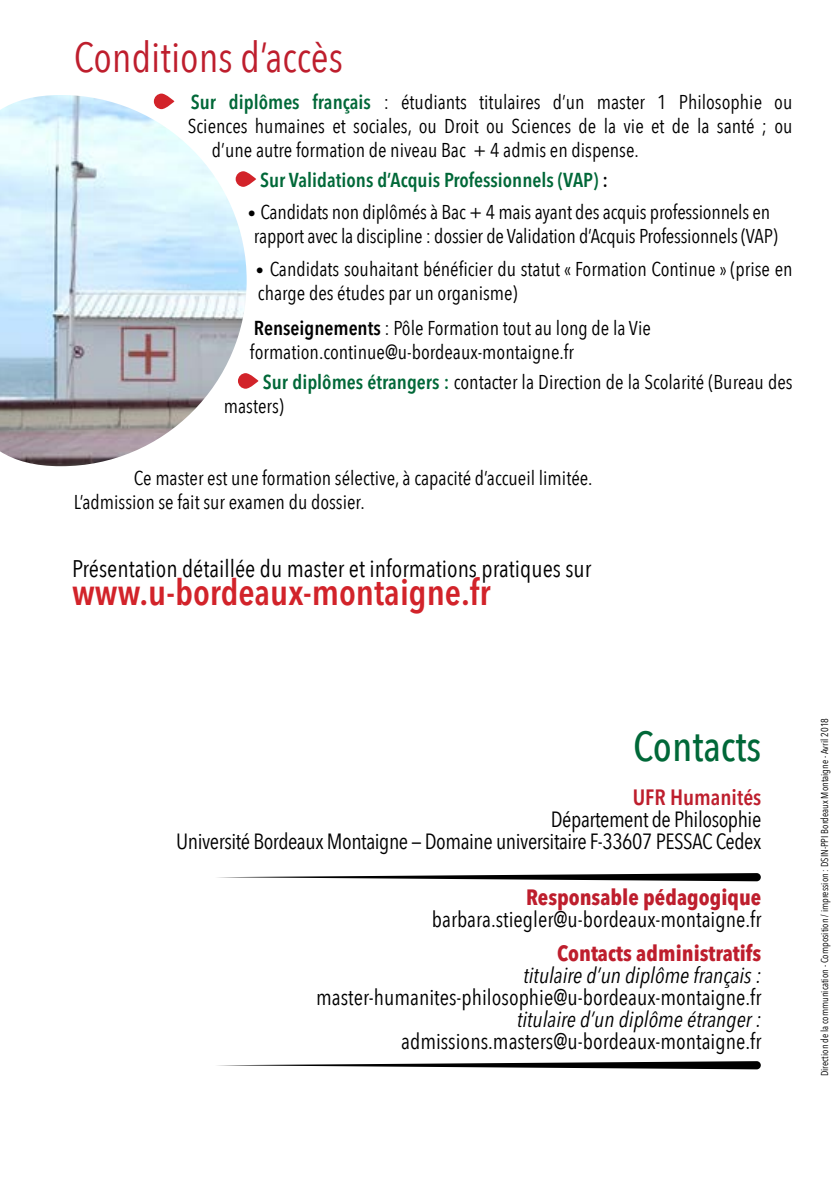
<style>
.page{position:relative;width:840px;height:1191px;background:#fff}
.page>*{position:absolute;margin:0;border:0;box-sizing:border-box;transform-origin:0 0}
.t1{font:42px "Avenir Next Condensed";color:#be1e2d}
.t2{font:500 42px "Avenir Next Condensed";color:#006838}
.t3{font:600 condensed 36px "Avenir Next LT Pro";color:#d2232a}
.t4{font:24px "Avenir Next Condensed";color:#000}
.t5{font:22px "Avenir Next Condensed";color:#000}
.t6{font:22px/22px "Avenir Next Condensed";letter-spacing:-.02em;color:#000;text-align:right}
.t7{font:italic condensed 22px "Avenir Next LT Pro";color:#000}
.t8{font:700 condensed 22px "Avenir Next LT Pro";color:#be1e2d}
.t9{font:600 condensed 22px "Avenir Next LT Pro";color:#be1e2d}
.t10{font:20px/24px "Avenir Next Condensed";color:#000}
.t11{font:600 condensed 20px "Avenir Next LT Pro";color:#006838}
.t12{font:10px "Avenir Next Condensed";color:#000}
.s1{font-family:"Avenir Next LT Pro";font-weight:600;font-stretch:condensed;color:#006838}
.s2{color:#000}
.s3{font-size:16px}
.s4{font-family:"Avenir Next LT Pro";font-weight:600;font-stretch:condensed}
</style>
<div class="page">
<img style="left:0;top:95px;width:246px;height:371px">
<svg style="left:154px;top:94px;width:20px;height:15px"></svg>
<svg style="left:235px;top:171px;width:21px;height:16px"></svg>
<svg style="left:238px;top:373px;width:20px;height:16px"></svg>
<svg style="left:215px;top:873px;width:545px;height:8px"></svg>
<svg style="left:215px;top:1061px;width:545px;height:8px"></svg>
<h1 class="t1" style="left:74px;top:21px;width:270px">Conditions d’accès</h1>
<p class="t10" style="left:191px;top:89px;width:602px"><span class="s1">Sur diplômes français</span> : étudiants titulaires d’un master 1 Philosophie ou</p>
<p class="t10" style="left:188px;top:113px;width:606px">Sciences humaines et sociales, ou Droit ou Sciences de la vie et de la santé ; ou</p>
<p class="t10" style="left:212px;top:137px;width:428px">d’une autre formation de niveau Bac + 4 admis en dispense.</p>
<p class="t11" style="left:260px;top:168px;width:349px">Sur Validations d’Acquis Professionnels (VAP) <span class="s2">:</span></p>
<p class="t10" style="left:248px;top:199px;width:531px;text-align:center"><span class="s3">•</span> Candidats non diplômés à Bac + 4 mais ayant des acquis professionnels en rapport avec la discipline : dossier de Validation d’Acquis Professionnels (VAP)</p>
<p class="t10" style="left:256px;top:256px;width:538px"><span class="s3">•</span> Candidats souhaitant bénéficier du statut « Formation Continue » (prise en charge des études par un organisme)</p>
<p class="t10" style="left:250px;top:315px;width:402px"><span class="s4">Renseignements</span> : Pôle Formation tout au long de la Vie formation.continue@u-bordeaux-montaigne.fr</p>
<p class="t10" style="left:224px;top:369px;width:570px;text-indent:39px"><span class="s1">Sur diplômes étrangers :</span> contacter la Direction de la Scolarité (Bureau des masters)</p>
<p class="t10" style="left:74px;top:465px;width:520px;text-indent:60px">Ce master est une formation sélective, à capacité d’accueil limitée.<br>L’admission se fait sur examen du dossier.</p>
<p class="t4" style="left:72px;top:548px;width:520px">Présentation détaillée du master et informations pratiques sur</p>
<h2 class="t3" style="left:72px;top:570px;width:420px">www.u-bordeaux-montaigne.fr</h2>
<h1 class="t2" style="left:632px;top:720px;width:130px">Contacts</h1>
<p class="t9" style="left:632px;top:783px;width:130px">UFR Humanités</p>
<p class="t6" style="left:176px;top:807px;width:586px">Département de Philosophie<br>Université Bordeaux Montaigne — Domaine universitaire F-33607 PESSAC Cedex</p>
<p class="t8" style="left:526px;top:883px;width:236px">Responsable pédagogique</p>
<p class="t5" style="left:431px;top:900px;width:331px">barbara.stiegler@u-bordeaux-montaigne.fr</p>
<p class="t8" style="left:557px;top:939px;width:205px">Contacts administratifs</p>
<p class="t7" style="left:523px;top:962px;width:239px">titulaire d’un diplôme français :</p>
<p class="t5" style="left:316px;top:978px;width:446px">master-humanites-philosophie@u-bordeaux-montaigne.fr</p>
<p class="t7" style="left:516px;top:1006px;width:246px">titulaire d’un diplôme étranger :</p>
<p class="t5" style="left:401px;top:1022px;width:361px">admissions.masters@u-bordeaux-montaigne.fr</p>
<p class="t12" style="left:815px;top:1076px;width:360px;rotate:-90deg">Direction de la communication - Composition / impression : DSIN-PPI Bordeaux Montaigne - Avril 2018</p>
</div>
